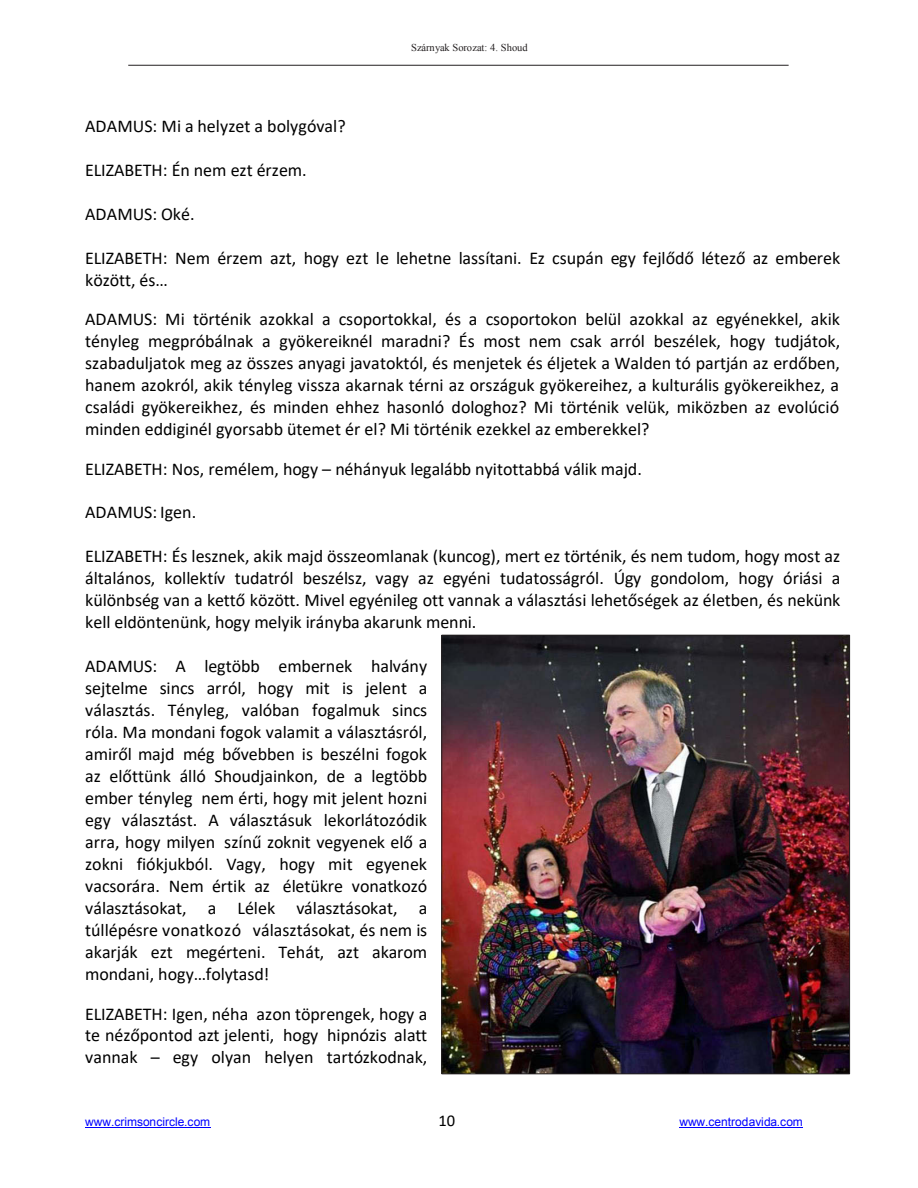
<style>
.page{position:relative;width:918px;height:1188px;background:#fff}
.page>*{position:absolute;margin:0;border:0;box-sizing:border-box;transform-origin:0 0}
.t1{font:18px/22px "Calibri";color:#000;text-align:justify}
.t2{font:16.5px "Calibri";color:#000}
.t3{font:12px "Arial";color:#00f}
.t4{font:10.5px "Times New Roman";color:#231f20}
</style>
<div class="page">
<hr style="left:128px;top:65px;width:661px;height:1px;background:#231f20">
<hr style="left:85px;top:1127px;width:125px;height:1px;background:#00f">
<hr style="left:679px;top:1127px;width:124px;height:1px;background:#00f">
<img style="left:443px;top:637px;width:405px;height:435px">
<p class="t4" style="left:411px;top:40px;width:118px">Szárnyak Sorozat: 4. Shoud</p>
<p class="t1" style="left:85px;top:115px;width:262px">ADAMUS: Mi a helyzet a bolygóval?</p>
<p class="t1" style="left:85px;top:159px;width:223px">ELIZABETH: Én nem ezt érzem.</p>
<p class="t1" style="left:85px;top:202px;width:111px">ADAMUS: Oké.</p>
<p class="t1" style="left:85px;top:246px;width:757px">ELIZABETH: Nem érzem azt, hogy ezt le lehetne lassítani. Ez csupán egy fejlődő létező az emberek között, és…</p>
<p class="t1" style="left:85px;top:308px;width:757px">ADAMUS: Mi történik azokkal a csoportokkal, és a csoportokon belül azokkal az egyénekkel, akik tényleg megpróbálnak a gyökereiknél maradni? És most nem csak arról beszélek, hogy tudjátok, szabaduljatok meg az összes anyagi javatoktól, és menjetek és éljetek a Walden tó partján az erdőben, hanem azokról, akik tényleg vissza akarnak térni az országuk gyökereihez, a kulturális gyökereikhez, a családi gyökereikhez, és minden ehhez hasonló dologhoz? Mi történik velük, miközben az evolúció minden eddiginél gyorsabb ütemet ér el? Mi történik ezekkel az emberekkel?</p>
<p class="t1" style="left:85px;top:457px;width:558px">ELIZABETH: Nos, remélem, hogy – néhányuk legalább nyitottabbá válik majd.</p>
<p class="t1" style="left:85px;top:501px;width:113px">ADAMUS: Igen.</p>
<p class="t1" style="left:85px;top:545px;width:757px">ELIZABETH: És lesznek, akik majd összeomlanak (kuncog), mert ez történik, és nem tudom, hogy most az általános, kollektív tudatról beszélsz, vagy az egyéni tudatosságról. Úgy gondolom, hogy óriási a különbség van a kettő között. Mivel egyénileg ott vannak a választási lehetőségek az életben, és nekünk kell eldöntenünk, hogy melyik irányba akarunk menni.</p>
<p class="t1" style="left:85px;top:655px;width:344px">ADAMUS: A legtöbb embernek halvány sejtelme sincs arról, hogy mit is jelent a választás. Tényleg, valóban fogalmuk sincs róla. Ma mondani fogok valamit a választásról, amiről majd még bővebben is beszélni fogok az előttünk álló Shoudjainkon, de a legtöbb ember tényleg nem érti, hogy mit jelent hozni egy választást. A választásuk lekorlátozódik arra, hogy milyen színű zoknit vegyenek elő a zokni fiókjukból. Vagy, hogy mit egyenek vacsorára. Nem értik az életükre vonatkozó választásokat, a Lélek választásokat, a túllépésre vonatkozó választásokat, és nem is akarják ezt megérteni. Tehát, azt akarom mondani, hogy…folytasd!</p>
<p class="t1" style="left:85px;top:1002px;width:344px">ELIZABETH: Igen, néha azon töprengek, hogy a te nézőpontod azt jelenti, hogy hipnózis alatt vannak – egy olyan helyen tartózkodnak,</p>
<p class="t3" style="left:85px;top:1114px;width:127px">www.crimsoncircle.com</p>
<p class="t2" style="left:439px;top:1110px;width:18px">10</p>
<p class="t3" style="left:679px;top:1114px;width:125px">www.centrodavida.com</p>
</div>
